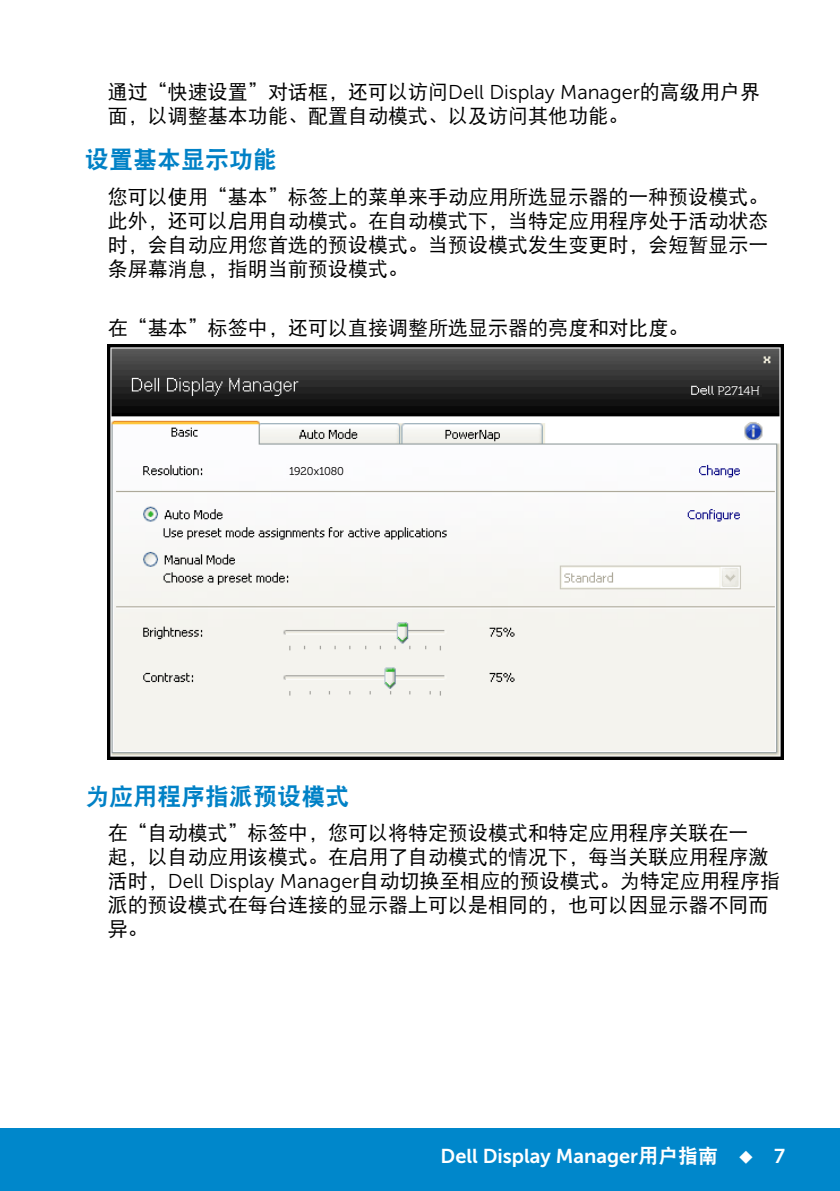
<style>
.page{position:relative;width:840px;height:1191px;background:#fff}
.page>*{position:absolute;margin:0;border:0;box-sizing:border-box;transform-origin:0 0}
.Head2{font:24px "DFP Hei W9";color:#0081c6}
.Paragraph{font:20px/24px "DF Hei W5";color:#000}
.t1{font:20px "Museo Sans For Dell 700";color:#fff}
.t2{font:12.4px "Museo For Dell 300";color:#fff}
.t3{font:11.2px "Museo For Dell 300";letter-spacing:-.01em;color:#000}
.s1{font-family:"Museo Sans For Dell 300"}
.s2{font-family:"DFP Hei W9"}
</style>
<div class="page">
<div style="left:0;top:1128px;width:839px;height:63px;background:#0087cb"></div>
<img style="left:108px;top:344px;width:674px;height:416px">
<div style="left:717px;top:385px;width:44px;height:12px;background:#222"></div>
<div style="left:286px;top:464px;width:62px;height:12px;background:#fcfbfd"></div>
<p class="Paragraph" style="left:108px;top:80px;width:653px">通过“快速设置”对话框，还可以访问<span class="s1">Dell Display Manager</span>的高级用户界面，以调整基本功能、配置自动模式、以及访问其他功能。</p>
<p class="Head2" style="left:85px;top:147px;width:193px">设置基本显示功能</p>
<p class="Paragraph" style="left:108px;top:184px;width:662px;text-align:justify">您可以使用“基本”标签上的菜单来手动应用所选显示器的一种预设模式。此外，还可以启用自动模式。在自动模式下，当特定应用程序处于活动状态时，会自动应用您首选的预设模式。当预设模式发生变更时，会短暂显示一条屏幕消息，指明当前预设模式。</p>
<p class="Paragraph" style="left:108px;top:316px;width:582px">在“基本”标签中，还可以直接调整所选显示器的亮度和对比度。</p>
<p class="t3" style="left:289px;top:465px;width:56px">1920x1080</p>
<p class="t2" style="left:717px;top:384px;width:44px">P2714H</p>
<p class="Head2" style="left:85px;top:784px;width:265px">为应用程序指派预设模式</p>
<p class="Paragraph" style="left:108px;top:821px;width:673px">在“自动模式”标签中，您可以将特定预设模式和特定应用程序关联在一<br>起，以自动应用该模式。在启用了自动模式的情况下，每当关联应用程序激活时，<span class="s1">Dell Display Manager</span>自动切换至相应的预设模式。为特定应用程序指派的预设模式在每台连接的显示器上可以是相同的，也可以因显示器不同而异。</p>
<p class="t1" style="left:440px;top:1144px;width:345px">Dell Display Manager<span class="s2">用户指南</span> ◆ 7</p>
</div>
